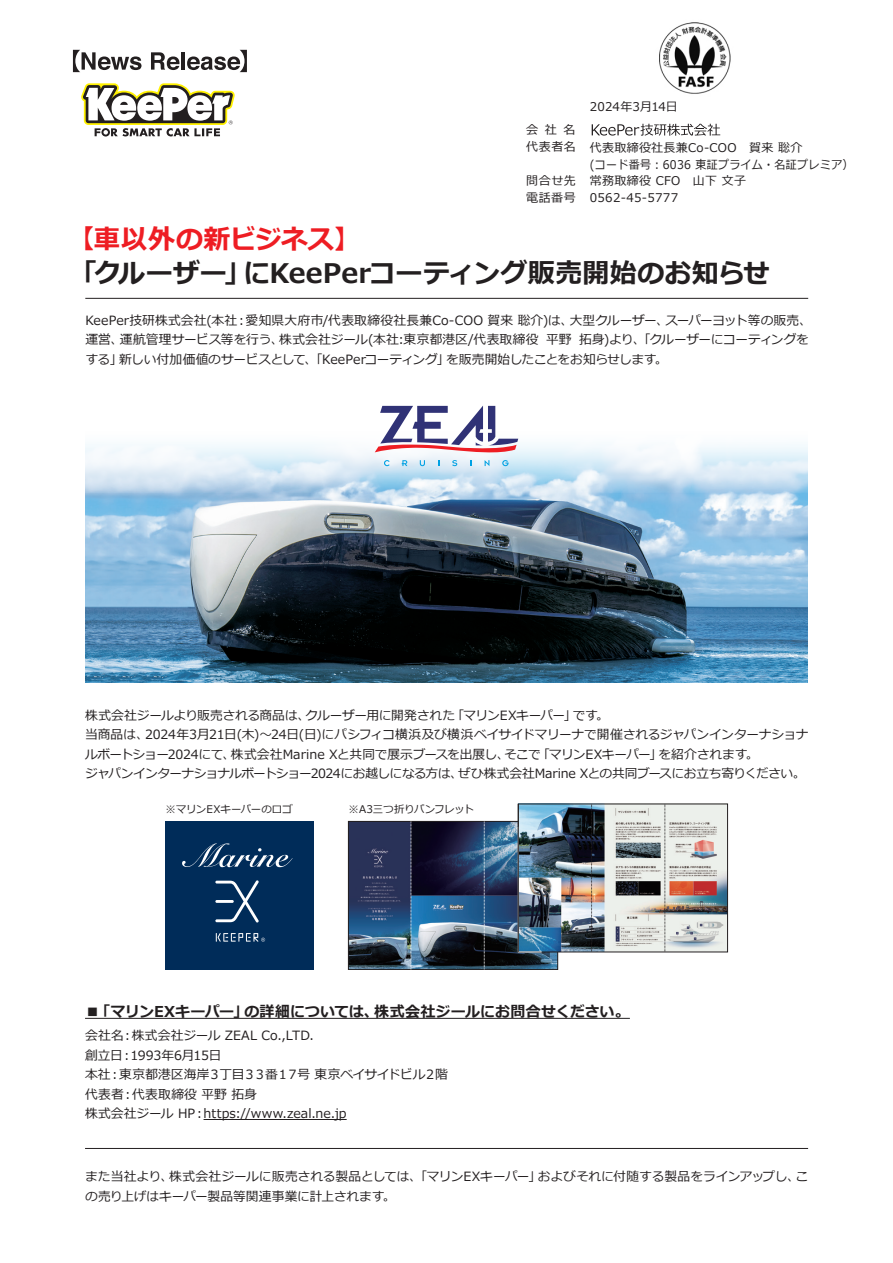
<style>
.page{position:relative;width:893px;height:1263px;background:#fff}
.page>*{position:absolute;margin:0;border:0;box-sizing:border-box;transform-origin:0 0}
.t1{font:700 27px "Meiryo";letter-spacing:.005em;color:#231f20}
.t2{font:700 27px "Meiryo";letter-spacing:-.005em;color:#ee1d23}
.t3{font:700 15px "Meiryo";color:#231f20}
.t4{font:12.75px/19.5px "Meiryo";letter-spacing:-.01em;color:#231f20}
.t5{font:12px/16.6px "Meiryo";letter-spacing:.025em;color:#231f20}
.t6{font:12px "Meiryo";color:#231f20}
.t7{font:10.5px "Meiryo";letter-spacing:.005em;color:#231f20}
.t8{font:10.5px "Meiryo";letter-spacing:-.015em;color:#231f20}
</style>
<div class="page">
<img style="left:85px;top:493px;width:723px;height:189px">
<svg style="left:85px;top:405px;width:723px;height:88px"></svg>
<svg style="left:384px;top:460px;width:6px;height:6px"></svg>
<svg style="left:402px;top:460px;width:5px;height:6px"></svg>
<svg style="left:420px;top:460px;width:5px;height:6px"></svg>
<svg style="left:452px;top:460px;width:5px;height:6px"></svg>
<svg style="left:485px;top:460px;width:4px;height:6px"></svg>
<svg style="left:502px;top:460px;width:7px;height:6px"></svg>
<svg style="left:375px;top:406px;width:143px;height:48px"></svg>
<hr style="left:85px;top:298px;width:723px;height:1px;background:#231f20">
<svg style="left:73px;top:50px;width:68px;height:22px"></svg>
<svg style="left:151px;top:52px;width:28px;height:18px"></svg>
<hr style="left:181px;top:52px;width:4px;height:18px;background:#231f20">
<svg style="left:187px;top:50px;width:60px;height:22px"></svg>
<svg style="left:81px;top:83px;width:154px;height:54px"></svg>
<hr style="left:85px;top:1018px;width:545px;height:1px;background:#231f20">
<hr style="left:204px;top:1119px;width:143px;height:1px;background:#231f20">
<img style="left:659px;top:22px;width:72px;height:72px">
<svg style="left:592px;top:124px;width:128px;height:12px"></svg>
<div style="left:165px;top:821px;width:148px;height:148px;background:#002c59"></div>
<svg style="left:182px;top:843px;width:111px;height:24px"></svg>
<svg style="left:215px;top:880px;width:44px;height:42px"></svg>
<svg style="left:216px;top:933px;width:49px;height:9px"></svg>
<img style="left:350px;top:823px;width:206px;height:144px">
<div style="left:348px;top:821px;width:210px;height:148px;border:1px solid #231f20"></div>
<img style="left:520px;top:806px;width:206px;height:144px">
<img style="left:519px;top:826px;width:23px;height:126px">
<hr style="left:518px;top:804px;width:1px;height:148px;background:#231f20">
<svg style="left:591px;top:804px;width:1px;height:149px"></svg>
<svg style="left:665px;top:804px;width:1px;height:149px"></svg>
<svg style="left:484px;top:821px;width:1px;height:149px"></svg>
<svg style="left:411px;top:821px;width:1px;height:149px"></svg>
<hr style="left:85px;top:1148px;width:723px;height:1px;background:#231f20">
<p class="t5" style="left:526px;top:122px;width:51px">会 社 名代表者名</p>
<p class="t5" style="left:526px;top:173px;width:51px">問合せ先電話番号</p>
<p class="t6" style="left:590px;top:98px;width:89px">2024年3月14日</p>
<p class="t5" style="left:590px;top:140px;width:265px">代表取締役社長兼Co-COO　賀来 聡介<br>(コード番号︓6036 東証プライム・名証プレミア）常務取締役 CFO　山下 文子<br>0562-45-5777</p>
<h1 class="t2" style="left:67px;top:220px;width:295px">【車以外の新ビジネス】</h1>
<h1 class="t1" style="left:70px;top:254px;width:702px">「クルーザー」にKeePerコーティング販売開始のお知らせ</h1>
<p class="t4" style="left:85px;top:311px;width:728px">KeePer技研株式会社(本社︓愛知県大府市/代表取締役社長兼Co-COO 賀来 聡介)は、大型クルーザー、スーパーヨット等の販売、運営、運航管理サービス等を行う、株式会社ジール(本社:東京都港区/代表取締役 平野 拓身)より、「クルーザーにコーティングをする」新しい付加価値のサービスとして、「KeePerコーティング」を販売開始したことをお知らせします。</p>
<p class="t4" style="left:85px;top:706px;width:725px">株式会社ジールより販売される商品は、クルーザー用に開発された「マリンEXキーパー」です。<br>当商品は、2024年3月21日(木)～24日(日)にパシフィコ横浜及び横浜ベイサイドマリーナで開催されるジャパンインターナショナルボートショー2024にて、株式会社Marine Xと共同で展示ブースを出展し、そこで「マリンEXキーパー」を紹介されます。<br>ジャパンインターナショナルボートショー2024にお越しになる方は、ぜひ株式会社Marine Xとの共同ブースにお立ち寄りください。</p>
<p class="t7" style="left:165px;top:802px;width:129px">※マリンEXキーパーのロゴ</p>
<p class="t8" style="left:348px;top:802px;width:127px">※A3三つ折りパンフレット</p>
<p class="t3" style="left:85px;top:1001px;width:546px">■「マリンEXキーパー」の詳細については、株式会社ジールにお問合せください。</p>
<p class="t4" style="left:85px;top:1026px;width:364px">会社名︓株式会社ジール ZEAL Co.,LTD.<br>創立日︓1993年6月15日<br>本社︓東京都港区海岸３丁目３３番１７号 東京ベイサイドビル２階代表者︓代表取締役 平野 拓身<br>株式会社ジール HP︓https://www.zeal.ne.jp</p>
<p class="t4" style="left:85px;top:1168px;width:725px">また当社より、株式会社ジールに販売される製品としては、「マリンEXキーパー」およびそれに付随する製品をラインアップし、この売り上げはキーパー製品等関連事業に計上されます。</p>
</div>
